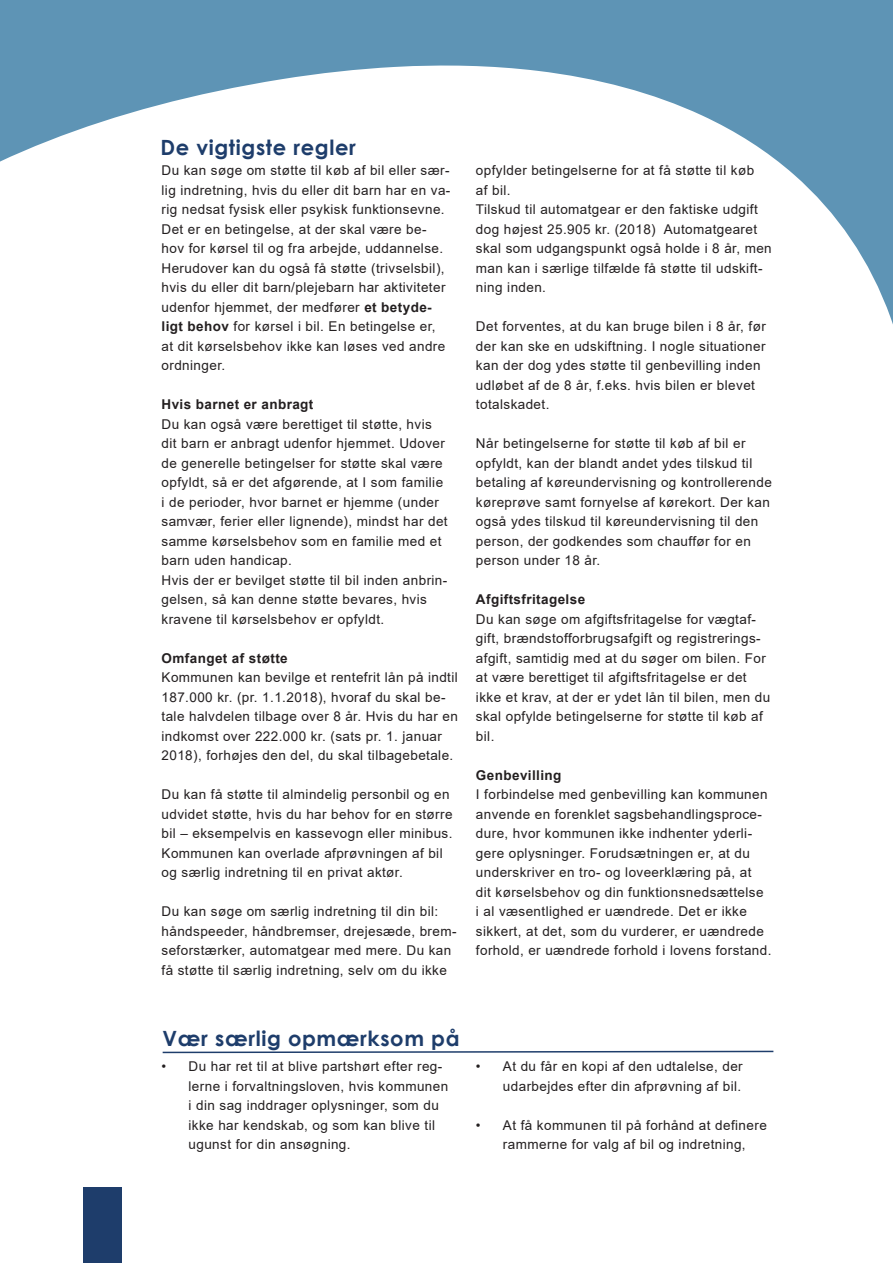
<style>
.page{position:relative;width:893px;height:1263px;background:#fff}
.page>*{position:absolute;margin:0;border:0;box-sizing:border-box;transform-origin:0 0}
.t1{font:700 21px "Century Gothic";letter-spacing:.03em;color:#1e3d6b}
.t2{font:13.5px/19.5px "Arial";letter-spacing:.03em;color:#231f20}
.t3{font:700 13.5px "Arial";letter-spacing:.03em;color:#231f20}
.s1{font-weight:700}
</style>
<div class="page">
<div style="left:83px;top:1188px;width:39px;height:75px;background:#1e3d6b"></div>
<svg style="left:0;top:56px;width:893px;height:268px"></svg>
<div style="left:0;top:0;width:744px;height:56px;background:#5e94b5"></div>
<div style="left:744px;top:0;width:149px;height:128px;background:#5e94b5"></div>
<div style="left:0;top:7px;width:60px;height:75px;background:#5e94b5"></div>
<div style="left:838px;top:75px;width:55px;height:70px;background:#5e94b5"></div>
<svg style="left:162px;top:1050px;width:612px;height:4px"></svg>
<p class="t1" style="left:161px;top:131px;width:197px">De vigtigste regler</p>
<p class="t2" style="left:162px;top:161px;width:290px">Du kan søge om støtte til køb af bil eller sær&shy;lig indretning, hvis du eller dit barn har en va&shy;rig nedsat fysisk eller psykisk funktionsevne.<br>Det er en betingelse, at der skal være be&shy;hov for kørsel til og fra arbejde, uddannelse.<br>Herudover kan du også få støtte (trivselsbil), hvis du eller dit barn/plejebarn har aktiviteter udenfor hjemmet, der medfører <span class="s1">et betyde&shy;ligt behov</span> for kørsel i bil. En betingelse er, at dit kørselsbehov ikke kan løses ved andre ordninger.</p>
<p class="t3" style="left:162px;top:395px;width:153px">Hvis barnet er anbragt</p>
<p class="t2" style="left:162px;top:414px;width:288px">Du kan også være berettiget til støtte, hvis dit barn er anbragt udenfor hjemmet. Udover de generelle betingelser for støtte skal være opfyldt, så er det afgørende, at I som familie i de perioder, hvor barnet er hjemme (under samvær, ferier eller lignende), mindst har det samme kørselsbehov som en familie med et barn uden handicap.</p>
<p class="t2" style="left:162px;top:570px;width:287px">Hvis der er bevilget støtte til bil inden anbrin&shy;gelsen, så kan denne støtte bevares, hvis kravene til kørselsbehov er opfyldt.</p>
<p class="t3" style="left:162px;top:649px;width:128px">Omfanget af støtte</p>
<p class="t2" style="left:162px;top:668px;width:298px">Kommunen kan bevilge et rentefrit lån på indtil 187.000 kr. (pr. 1.1.2018), hvoraf du skal be&shy;tale halvdelen tilbage over 8 år. Hvis du har en indkomst over 222.000 kr. (sats pr. 1. januar 2018), forhøjes den del, du skal tilbagebetale.</p>
<p class="t2" style="left:162px;top:785px;width:293px">Du kan få støtte til almindelig personbil og en udvidet støtte, hvis du har behov for en større bil – eksempelvis en kassevogn eller minibus.<br>Kommunen kan overlade afprøvningen af bil og særlig indretning til en privat aktør.</p>
<p class="t2" style="left:162px;top:902px;width:297px">Du kan søge om særlig indretning til din bil: håndspeeder, håndbremser, drejesæde, brem&shy;seforstærker, automatgear med mere. Du kan få støtte til særlig indretning, selv om du ikke</p>
<p class="t2" style="left:476px;top:161px;width:280px">opfylder betingelserne for at få støtte til køb af bil.</p>
<p class="t2" style="left:476px;top:200px;width:297px">Tilskud til automatgear er den faktiske udgift dog højest 25.905 kr. (2018) Automatgearet skal som udgangspunkt også holde i 8 år, men man kan i særlige tilfælde få støtte til udskift&shy;ning inden.</p>
<p class="t2" style="left:476px;top:317px;width:291px">Det forventes, at du kan bruge bilen i 8 år, før der kan ske en udskiftning. I nogle situationer kan der dog ydes støtte til genbevilling inden udløbet af de 8 år, f.eks. hvis bilen er blevet totalskadet.</p>
<p class="t2" style="left:476px;top:434px;width:297px">Når betingelserne for støtte til køb af bil er opfyldt, kan der blandt andet ydes tilskud til betaling af køreundervisning og kontrollerende køreprøve samt fornyelse af kørekort. Der kan også ydes tilskud til køreundervisning til den person, der godkendes som chauffør for en person under 18 år.</p>
<p class="t3" style="left:476px;top:590px;width:111px">Afgiftsfritagelse</p>
<p class="t2" style="left:476px;top:609px;width:296px">Du kan søge om afgiftsfritagelse for vægtaf&shy;gift, brændstofforbrugsafgift og registrerings&shy;afgift, samtidig med at du søger om bilen. For at være berettiget til afgiftsfritagelse er det ikke et krav, at der er ydet lån til bilen, men du skal opfylde betingelserne for støtte til køb af bil.</p>
<p class="t3" style="left:476px;top:766px;width:87px">Genbevilling</p>
<p class="t2" style="left:476px;top:785px;width:297px">I forbindelse med genbevilling kan kommunen anvende en forenklet sagsbehandlingsproce&shy;dure, hvor kommunen ikke indhenter yderli&shy;gere oplysninger. Forudsætningen er, at du underskriver en tro- og loveerklæring på, at<br>dit kørselsbehov og din funktionsnedsættelse<br>i al væsentlighed er uændrede. Det er ikke sikkert, at det, som du vurderer, er uændrede forhold, er uændrede forhold i lovens forstand.</p>
<p class="t1" style="left:163px;top:1022px;width:298px">Vær særlig opmærksom på</p>
<p class="t2" style="left:189px;top:1056px;width:261px;text-indent:-27px">• Du har ret til at blive partshørt efter reg&shy;lerne i forvaltningsloven, hvis kommunen i din sag inddrager oplysninger, som du ikke har kendskab, og som kan blive til ugunst for din ansøgning.</p>
<p class="t2" style="left:476px;top:1056px;width:268px;text-align:right">• At du får en kopi af den udtalelse, der udarbejdes efter din afprøvning af bil.</p>
<p class="t2" style="left:476px;top:1115px;width:292px;text-align:center">• At få kommunen til på forhånd at definere rammerne for valg af bil og indretning,</p>
</div>
